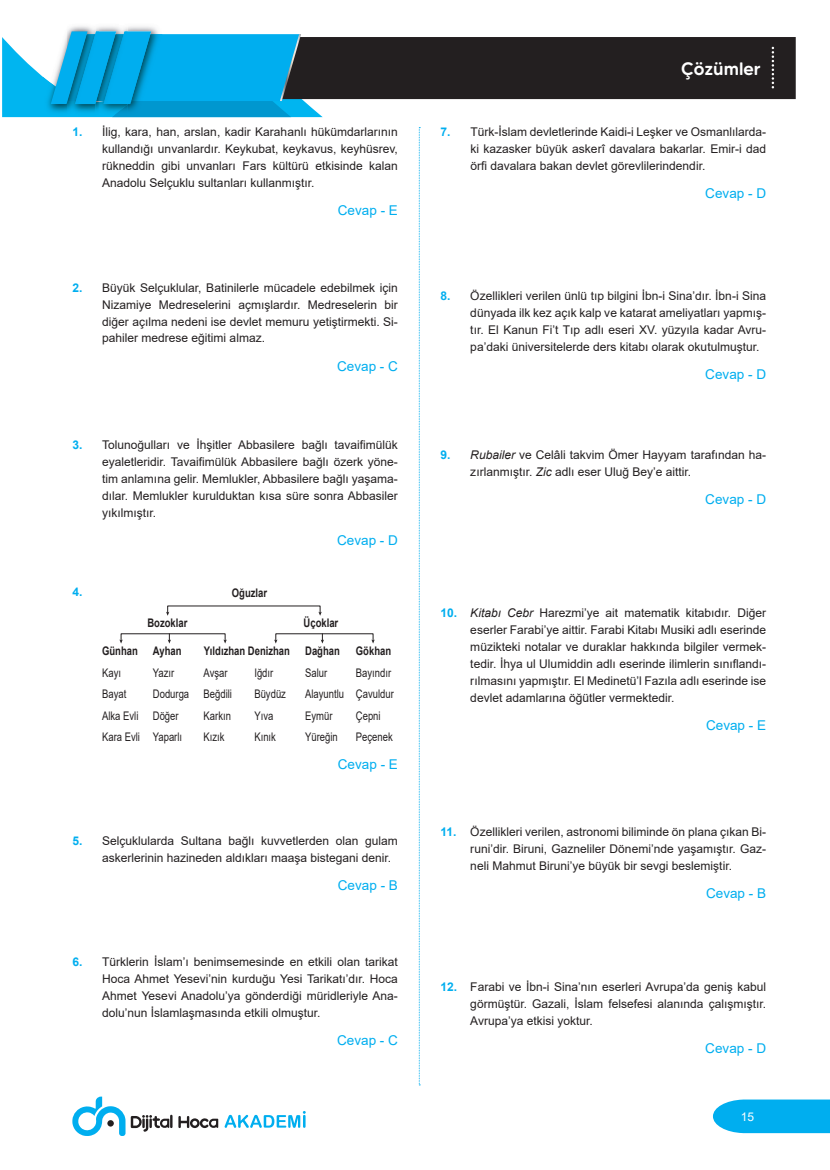
<style>
.page{position:relative;width:830px;height:1170px;background:#fff}
.page>*{position:absolute;margin:0;border:0;box-sizing:border-box;transform-origin:0 0}
.t1{font:500 18px "MADE Tommy Soft";color:#fff}
.CEVAP{font:13.5px "Arial";color:#00aeef}
.t2{font:12px/17px "Arial";color:#231f20;text-align:justify}
.t3{font:12px "Arial";color:#fff}
.t4{font:700 12px "Arial";color:#00aeef}
.t5{font:11.85px "Arial";color:#231f20;scale:.8 1}
.t6{font:700 11.85px "Arial";color:#231f20;scale:.8 1}
.s1{font-weight:700;color:#00aeef}
.s2{font-style:italic}
</style>
<div class="page">
<svg style="left:713px;top:1099px;width:116px;height:33px;background:#11b3f0"></svg>
<svg style="left:72px;top:1096px;width:53px;height:39px"></svg>
<svg style="left:107px;top:1119px;width:7px;height:7px"></svg>
<svg style="left:224px;top:1111px;width:81px;height:16px"></svg>
<svg style="left:178px;top:1116px;width:40px;height:12px"></svg>
<svg style="left:131px;top:1114px;width:41px;height:17px"></svg>
<svg style="left:418px;top:127px;width:2px;height:958px"></svg>
<div style="left:322px;top:37px;width:473px;height:62px;background:#231f20"></div>
<svg style="left:2px;top:26px;width:320px;height:91px;background:#2babda"></svg>
<svg style="left:771px;top:47px;width:2px;height:41px"></svg>
<svg style="left:223px;top:639px;width:4px;height:4px"></svg>
<svg style="left:119px;top:639px;width:4px;height:4px"></svg>
<svg style="left:168px;top:633px;width:3px;height:10px"></svg>
<svg style="left:320px;top:633px;width:4px;height:10px"></svg>
<p class="t2" style="left:102px;top:124px;width:297px;text-indent:-30px"><span class="s1">1.</span> İlig, kara, han, arslan, kadir Karahanlı hükümdarlarının kullandığı unvanlardır. Keykubat, keykavus, keyhüsrev, rükneddin gibi unvanları Fars kültürü etkisinde kalan Anadolu Selçuklu sultanları kullanmıştır.</p>
<p class="CEVAP" style="left:338px;top:201px;width:62px">Cevap - E</p>
<p class="t2" style="left:102px;top:279px;width:297px;text-indent:-30px"><span class="s1">2.</span> Büyük Selçuklular, Batinilerle mücadele edebilmek için Nizamiye Medreselerini açmışlardır. Medreselerin bir diğer açılma nedeni ise devlet memuru yetiştirmekti. Si&shy;pahiler medrese eğitimi almaz.</p>
<p class="CEVAP" style="left:337px;top:356px;width:62px">Cevap - C</p>
<p class="t2" style="left:102px;top:436px;width:297px;text-indent:-30px"><span class="s1">3.</span> Tolunoğulları ve İhşitler Abbasilere bağlı tavaifimülük eyaletleridir. Tavaifimülük Abbasilere bağlı özerk yöne&shy;tim anlamına gelir. Memlukler, Abbasilere bağlı yaşama&shy;dılar. Memlukler kurulduktan kısa süre sonra Abbasiler yıkılmıştır.</p>
<p class="CEVAP" style="left:337px;top:531px;width:62px">Cevap - D</p>
<p class="t4" style="left:72px;top:583px;width:12px">4.</p>
<p class="t6" style="left:232px;top:584px;width:46px">Oğuzlar</p>
<p class="t6" style="left:147px;top:614px;width:51px">Bozoklar</p>
<p class="t6" style="left:303px;top:614px;width:45px">Üçoklar</p>
<p class="t6" style="left:102px;top:642px;width:46px">Günhan</p>
<p class="t6" style="left:153px;top:642px;width:37px">Ayhan</p>
<p class="t6" style="left:203px;top:642px;width:109px">Yıldızhan Denizhan</p>
<p class="t6" style="left:305px;top:642px;width:45px">Dağhan</p>
<p class="t6" style="left:356px;top:642px;width:46px">Gökhan</p>
<p class="t5" style="left:102px;top:664px;width:25px">Kayı</p>
<p class="t5" style="left:153px;top:664px;width:28px">Yazır</p>
<p class="t5" style="left:203px;top:664px;width:32px">Avşar</p>
<p class="t5" style="left:254px;top:664px;width:25px">Iğdır</p>
<p class="t5" style="left:305px;top:664px;width:29px">Salur</p>
<p class="t5" style="left:356px;top:664px;width:46px">Bayındır</p>
<p class="t5" style="left:102px;top:686px;width:32px">Bayat</p>
<p class="t5" style="left:153px;top:686px;width:100px">Dodurga Beğdili</p>
<p class="t5" style="left:254px;top:686px;width:41px">Büydüz</p>
<p class="t5" style="left:305px;top:686px;width:112px">Alayuntlu Çavuldur</p>
<p class="t5" style="left:102px;top:707px;width:97px">Alka Evli Döğer</p>
<p class="t5" style="left:203px;top:707px;width:36px">Karkın</p>
<p class="t5" style="left:254px;top:707px;width:25px">Yıva</p>
<p class="t5" style="left:305px;top:707px;width:36px">Eymür</p>
<p class="t5" style="left:356px;top:707px;width:32px">Çepni</p>
<p class="t5" style="left:102px;top:729px;width:101px">Kara Evli Yaparlı</p>
<p class="t5" style="left:203px;top:729px;width:28px">Kızık</p>
<p class="t5" style="left:254px;top:729px;width:28px">Kınık</p>
<p class="t5" style="left:305px;top:729px;width:42px">Yüreğin</p>
<p class="t5" style="left:356px;top:729px;width:48px">Peçenek</p>
<p class="CEVAP" style="left:338px;top:754px;width:62px">Cevap - E</p>
<p class="t2" style="left:102px;top:832px;width:297px;text-indent:-30px"><span class="s1">5.</span> Selçuklularda Sultana bağlı kuvvetlerden olan gulam askerlerinin hazineden aldıkları maaşa bistegani denir.</p>
<p class="CEVAP" style="left:338px;top:875px;width:62px">Cevap - B</p>
<p class="t2" style="left:102px;top:953px;width:297px;text-indent:-30px"><span class="s1">6.</span> Türklerin İslam’ı benimsemesinde en etkili olan tarikat Hoca Ahmet Yesevi’nin kurduğu Yesi Tarikatı’dır. Hoca Ahmet Yesevi Anadolu’ya gönderdiği müridleriyle Ana&shy;dolu’nun İslamlaşmasında etkili olmuştur.</p>
<p class="CEVAP" style="left:337px;top:1031px;width:62px">Cevap - C</p>
<h1 class="t1" style="left:680px;top:57px;width:81px">Çözümler</h1>
<p class="t2" style="left:470px;top:124px;width:297px;text-indent:-30px"><span class="s1">7.</span> Türk-İslam devletlerinde Kaidi-i Leşker ve Osmanlılarda&shy;ki kazasker büyük askerî davalara bakarlar. Emir-i dad örfi davalara bakan devlet görevlilerindendir.</p>
<p class="CEVAP" style="left:705px;top:184px;width:62px">Cevap - D</p>
<p class="t2" style="left:470px;top:287px;width:297px;text-indent:-30px"><span class="s1">8.</span> Özellikleri verilen ünlü tıp bilgini İbn-i Sina’dır. İbn-i Sina dünyada ilk kez açık kalp ve katarat ameliyatları yapmış&shy;tır. El Kanun Fi’t Tıp adlı eseri XV. yüzyıla kadar Avru&shy;pa’daki üniversitelerde ders kitabı olarak okutulmuştur.</p>
<p class="CEVAP" style="left:705px;top:365px;width:62px">Cevap - D</p>
<p class="t2" style="left:470px;top:446px;width:297px;text-indent:-30px"><span class="s1">9.</span> <span class="s2">Rubailer</span> ve Celâli takvim Ömer Hayyam tarafından ha&shy;zırlanmıştır. <span class="s2">Zic</span> adlı eser Uluğ Bey’e aittir.</p>
<p class="CEVAP" style="left:705px;top:490px;width:62px">Cevap - D</p>
<p class="t2" style="left:470px;top:604px;width:297px;text-indent:-30px"><span class="s1">10.</span> <span class="s2">Kitabı Cebr</span> Harezmi’ye ait matematik kitabıdır. Diğer eserler Farabi’ye aittir. Farabi Kitabı Musiki adlı eserinde müzikteki notalar ve duraklar hakkında bilgiler vermek&shy;tedir. İhya ul Ulumiddin adlı eserinde ilimlerin sınıflandı&shy;rılmasını yapmıştır. El Medinetü’l Fazıla adlı eserinde ise devlet adamlarına öğütler vermektedir.</p>
<p class="CEVAP" style="left:705px;top:716px;width:62px">Cevap - E</p>
<p class="t2" style="left:470px;top:823px;width:297px;text-indent:-30px"><span class="s1">11.</span> Özellikleri verilen, astronomi biliminde ön plana çıkan Bi&shy;runi’dir. Biruni, Gazneliler Dönemi’nde yaşamıştır. Gaz&shy;neli Mahmut Biruni’ye büyük bir sevgi beslemiştir.</p>
<p class="CEVAP" style="left:705px;top:883px;width:62px">Cevap - B</p>
<p class="t2" style="left:470px;top:978px;width:297px;text-indent:-30px"><span class="s1">12.</span> Farabi ve İbn-i Sina’nın eserleri Avrupa’da geniş kabul görmüştür. Gazali, İslam felsefesi alanında çalışmıştır.<br>Avrupa’ya etkisi yoktur.</p>
<p class="CEVAP" style="left:705px;top:1039px;width:62px">Cevap - D</p>
<p class="t3" style="left:740px;top:1108px;width:15px">15</p>
</div>
